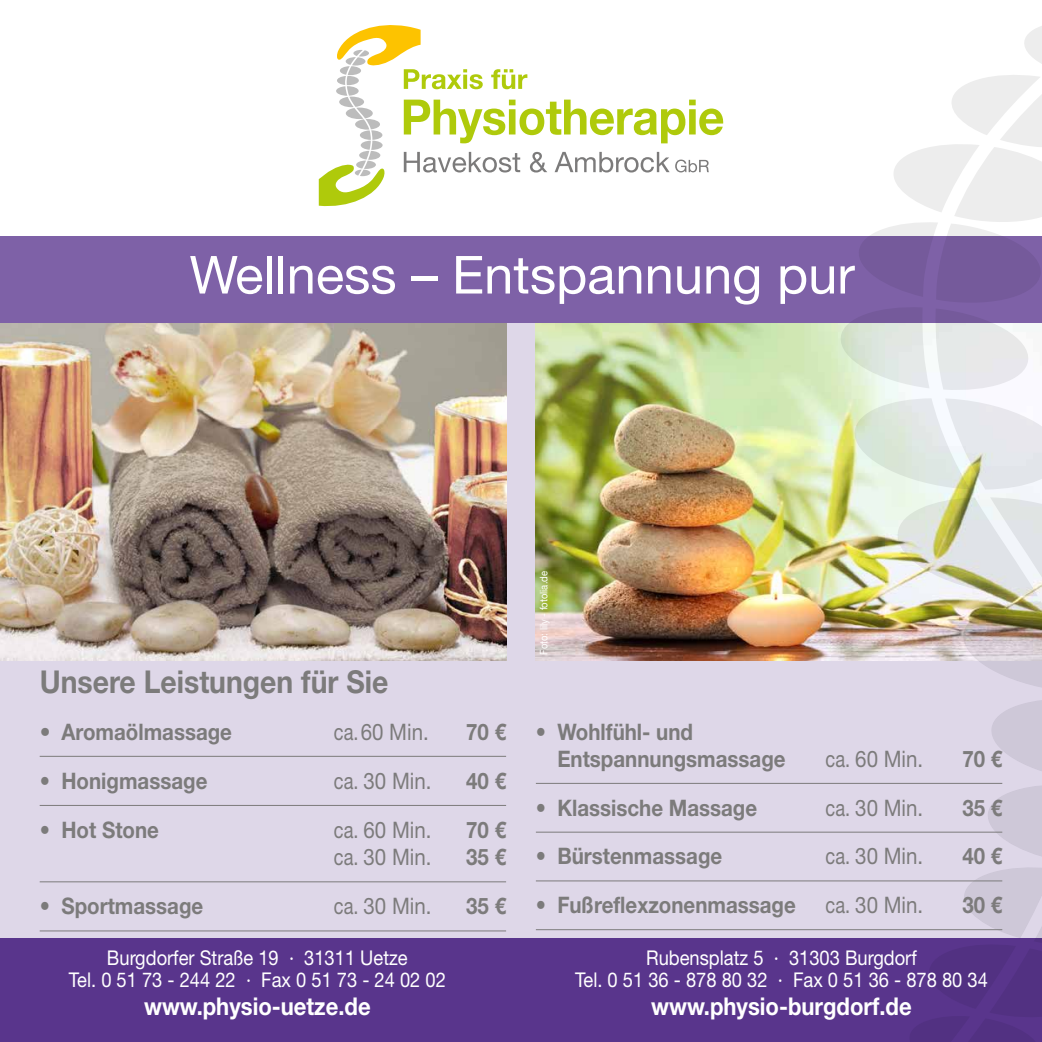
<style>
.page{position:relative;width:1042px;height:1042px;background:#fff}
.page>*{position:absolute;margin:0;border:0;box-sizing:border-box;transform-origin:0 0}
.t1{font:52.5px "Helvetica Neue LT Std";color:#fff}
.t2{font:700 31.5px "Helvetica Neue LT Std";color:#7c7b7b;scale:.9 1}
.t3{font:700 24.5px "Helvetica Neue LT Std";color:#fff;scale:.9 1}
.t4{font:700 22.75px/27.3px "Helvetica Neue LT Std";color:#7c7b7b;scale:.9 1}
.t5{font:22.75px "Helvetica Neue LT Std";color:#7c7b7b;scale:.8 1}
.t6{font:700 22.75px "Helvetica Neue LT Std";color:#7c7b7b;scale:.95 1}
.t7{font:20.3px/22.2px "Helvetica Neue LT Std";color:#fff;text-align:center;scale:.9 1}
.t8{font:10.5px "Helvetica Neue LT Std";color:#fff;scale:.9 1}
</style>
<div class="page">
<div style="left:0;top:310px;width:1042px;height:732px;background:#ded7e8"></div>
<img style="left:536px;top:322px;width:302px;height:338px">
<img style="left:0;top:322px;width:506px;height:338px">
<div style="left:0;top:236px;width:1042px;height:86px;background:#7e61a7"></div>
<div style="left:0;top:938px;width:1042px;height:104px;background:#59358c"></div>
<svg style="left:319px;top:25px;width:404px;height:182px"></svg>
<svg style="left:838px;top:26px;width:204px;height:912px"></svg>
<hr style="left:40px;top:756px;width:466px;height:1px;background:#7c7b7b">
<hr style="left:40px;top:805px;width:466px;height:1px;background:#7c7b7b">
<hr style="left:40px;top:881px;width:466px;height:1px;background:#7c7b7b">
<hr style="left:40px;top:930px;width:466px;height:1px;background:#7c7b7b">
<hr style="left:536px;top:783px;width:466px;height:1px;background:#7c7b7b">
<hr style="left:536px;top:832px;width:466px;height:1px;background:#7c7b7b">
<hr style="left:536px;top:880px;width:466px;height:1px;background:#7c7b7b">
<hr style="left:536px;top:929px;width:466px;height:1px;background:#7c7b7b">
<h1 class="t1" style="left:189px;top:243px;width:667px">Wellness – Entspannung pur</h1>
<h2 class="t2" style="left:40px;top:662px;width:389px">Unsere Leistungen für Sie</h2>
<p class="t6" style="left:40px;top:717px;width:204px">• Aromaölmassage</p>
<p class="t5" style="left:334px;top:718px;width:120px">ca.60 Min.</p>
<p class="t4" style="left:466px;top:717px;width:46px">70 €</p>
<p class="t4" style="left:40px;top:766px;width:188px">• Honigmassage</p>
<p class="t5" style="left:334px;top:767px;width:123px">ca. 30 Min.</p>
<p class="t4" style="left:466px;top:766px;width:46px">40 €</p>
<p class="t4" style="left:40px;top:815px;width:134px">• Hot Stone</p>
<p class="t5" style="left:334px;top:816px;width:123px">ca. 60 Min.</p>
<p class="t4" style="left:466px;top:815px;width:46px">70 €</p>
<p class="t5" style="left:334px;top:843px;width:123px">ca. 30 Min.</p>
<p class="t4" style="left:466px;top:843px;width:46px">35 €</p>
<p class="t4" style="left:40px;top:892px;width:183px">• Sportmassage</p>
<p class="t5" style="left:334px;top:892px;width:123px">ca. 30 Min.</p>
<p class="t4" style="left:466px;top:892px;width:46px">35 €</p>
<p class="t7" style="left:69px;top:946px;width:420px">Burgdorfer Straße 19 · 31311 Uetze<br>Tel. 0 51 73 - 244 22 · Fax 0 51 73 - 24 02 02</p>
<p class="t3" style="left:144px;top:991px;width:253px">www.physio-uetze.de</p>
<p class="t8" style="left:537px;top:655px;width:94px;rotate:-90deg">Foto: lily - fotolia.de</p>
<p class="t4" style="left:557px;top:717px;width:255px;text-indent:-21px">• Wohlfühl- und<br>Entspannungsmassage</p>
<p class="t5" style="left:825px;top:745px;width:123px">ca. 60 Min.</p>
<p class="t4" style="left:962px;top:744px;width:46px">70 €</p>
<p class="t4" style="left:536px;top:793px;width:247px">• Klassische Massage</p>
<p class="t5" style="left:825px;top:794px;width:123px">ca. 30 Min.</p>
<p class="t4" style="left:962px;top:793px;width:46px">35 €</p>
<p class="t4" style="left:536px;top:842px;width:209px">• Bürstenmassage</p>
<p class="t5" style="left:825px;top:843px;width:123px">ca. 30 Min.</p>
<p class="t4" style="left:962px;top:842px;width:46px">40 €</p>
<p class="t4" style="left:536px;top:891px;width:290px">• Fußreflexzonenmassage</p>
<p class="t5" style="left:825px;top:891px;width:123px">ca. 30 Min.</p>
<p class="t4" style="left:962px;top:891px;width:46px">30 €</p>
<p class="t7" style="left:575px;top:946px;width:460px">Rubensplatz 5 · 31303 Burgdorf<br>Tel. 0 51 36 - 878 80 32 · Fax 0 51 36 - 878 80 34</p>
<p class="t3" style="left:651px;top:991px;width:291px">www.physio-burgdorf.de</p>
</div>
